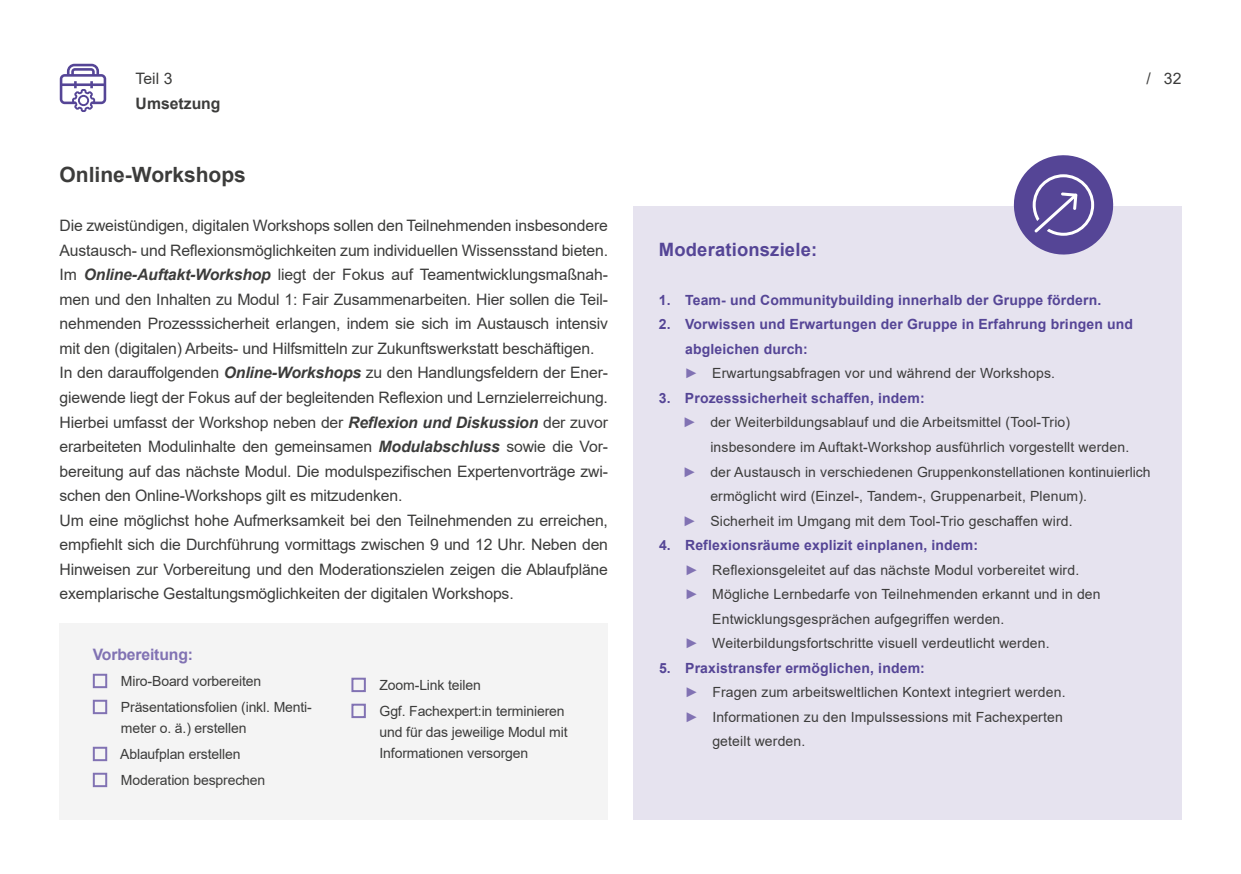
<style>
.page{position:relative;width:1241px;height:874px;background:#fff}
.page>*{position:absolute;margin:0;border:0;box-sizing:border-box;transform-origin:0 0}
.t1{font:700 21px "Arial";color:#3c3c3b}
.t2{font:700 18.38px "Arial";letter-spacing:.01em;color:#554596}
.t3{font:15.75px/24.5px "Arial";letter-spacing:-.01em;color:#3c3c3b}
.t4{font:15.75px "Arial MT2";letter-spacing:-.01em;color:#3c3c3b}
.t5{font:700 15.75px "Arial";letter-spacing:-.01em;color:#8172b3}
.t6{font:700 15.75px "Arial";color:#3c3c3b}
.t7{font:14px "Arial";letter-spacing:.01em;color:#3c3c3b}
.t8{font:700 14px/24.5px "Arial";letter-spacing:.01em;color:#554596}
.t9{font:14px/25.9px "Arial";letter-spacing:-.01em;color:#3c3c3b}
.t10{font:14px "Arial Bold MT2";letter-spacing:.01em;color:#554596}
.s1{font-family:"Arial Bold Italic MT2"}
.s2{font-family:"Arial MT2"}
.s3{font-weight:700;font-style:italic}
.s4{font-family:"Arial"}
.s5{font-family:"Arial Bold MT2";font-weight:400;color:#8172b3}
.s6{font-weight:400;color:#3c3c3b}
.s7{font-family:"Arial Bold MT2";color:#8172b3}
</style>
<div class="page">
<div style="left:632px;top:206px;width:549px;height:613px;background:#e6e3ef"></div>
<div style="left:60px;top:623px;width:548px;height:196px;background:#f4f4f4"></div>
<div style="left:93px;top:673px;width:14px;height:14px;border:2px solid #8172b3"></div>
<div style="left:93px;top:699px;width:14px;height:14px;border:2px solid #8172b3"></div>
<div style="left:93px;top:746px;width:14px;height:14px;border:2px solid #8172b3"></div>
<div style="left:93px;top:772px;width:14px;height:14px;border:2px solid #8172b3"></div>
<div style="left:351px;top:677px;width:15px;height:14px;border:2px solid #8172b3"></div>
<div style="left:351px;top:703px;width:15px;height:14px;border:2px solid #8172b3"></div>
<svg style="left:1013px;top:155px;width:99px;height:99px"></svg>
<svg style="left:60px;top:64px;width:46px;height:48px"></svg>
<p class="t3" style="left:136px;top:66px;width:38px">Teil 3</p>
<p class="t3" style="left:1146px;top:66px;width:37px">/ 32</p>
<p class="t6" style="left:136px;top:92px;width:86px">Umsetzung</p>
<h1 class="t1" style="left:60px;top:160px;width:188px">Online-Workshops</h1>
<p class="t3" style="left:60px;top:213px;width:550px">Die zweistündigen, digitalen Workshops sollen den Teilnehmenden insbesondere</p>
<p class="t4" style="left:60px;top:239px;width:550px">Austausch- und Reflexionsmöglichkeiten zum individuellen Wissensstand bieten.</p>
<p class="t3" style="left:60px;top:262px;width:550px">Im <span class="s1">Online-Auftakt-Workshop</span> liegt der Fokus auf Teamentwicklungsmaßnah&shy;men und den Inhalten zu Modul 1: Fair Zusammenarbeiten. Hier sollen die Teil&shy;nehmenden Prozesssicherheit erlangen, indem sie sich im Austausch intensiv mit den (digitalen) Arbeits- und Hilfsmitteln zur Zukunftswerkstatt beschäftigen.<br><span class="s2">In den darauffolgenden</span> <span class="s1">Online-Workshops</span> zu den Handlungsfeldern der Ener-</p>
<p class="t4" style="left:60px;top:386px;width:550px">giewende liegt der Fokus auf der begleitenden Reflexion und Lernzielerreichung.</p>
<p class="t3" style="left:60px;top:409px;width:550px">Hierbei umfasst der Workshop neben der <span class="s3">Reflexion und Diskussion</span> der zuvor erarbeiteten Modulinhalte den gemeinsamen <span class="s1">Modulabschluss</span> sowie die Vor-</p>
<p class="t4" style="left:60px;top:460px;width:550px">bereitung auf das nächste Modul. Die modulspezifischen Expertenvorträge zwi<span class="s4">-</span></p>
<p class="t3" style="left:60px;top:483px;width:550px">schen den Online-Workshops gilt es mitzudenken.<br>Um eine möglichst hohe Aufmerksamkeit bei den Teilnehmenden zu erreichen,</p>
<p class="t4" style="left:60px;top:533px;width:550px">empfiehlt sich die Durchführung vormittags zwischen 9 und 12 Uhr. Neben den</p>
<p class="t3" style="left:60px;top:556px;width:550px">Hinweisen zur Vorbereitung und den Moderationszielen zeigen die Ablaufpläne exemplarische Gestaltungsmöglichkeiten der digitalen Workshops.</p>
<p class="t5" style="left:93px;top:642px;width:102px">Vorbereitung:</p>
<p class="t9" style="left:121px;top:667px;width:192px">Miro-Board vorbereiten<br>Präsentationsfolien (inkl. Menti-</p>
<p class="t9" style="left:120px;top:714px;width:147px">meter o. ä.) erstellen<br>Ablaufplan erstellen<br>Moderation besprechen</p>
<p class="t9" style="left:379px;top:671px;width:187px">Zoom-Link teilen<br>Ggf. Fachexpert:in terminieren</p>
<p class="t9" style="left:379px;top:720px;width:189px;line-height:21px">und für das jeweilige Modul mit<br>Informationen versorgen</p>
<p class="t2" style="left:659px;top:236px;width:160px">Moderationsziele:</p>
<p class="t8" style="left:659px;top:288px;width:444px">1. Team- und Communitybuilding innerhalb der Gruppe fördern.</p>
<p class="t8" style="left:684px;top:312px;width:450px;text-indent:-26px">2. Vorwissen und Erwartungen der Gruppe in Erfahrung bringen und abgleichen durch:<br><span class="s5">►</span> <span class="s6">Erwartungsabfragen vor und während der Workshops.</span></p>
<p class="t8" style="left:659px;top:386px;width:267px">3. Prozesssicherheit schaffen, indem:</p>
<p class="t7" style="left:682px;top:412px;width:389px"><span class="s7">►</span> der Weiterbildungsablauf und die Arbeitsmittel (Tool-Trio)</p>
<p class="t7" style="left:710px;top:437px;width:420px">insbesondere im Auftakt-Workshop ausführlich vorgestellt werden.</p>
<p class="t7" style="left:682px;top:461px;width:469px"><span class="s7">►</span> der Austausch in verschiedenen Gruppenkonstellationen kontinuierlich</p>
<p class="t7" style="left:710px;top:486px;width:378px">ermöglicht wird (Einzel-, Tandem-, Gruppenarbeit, Plenum).</p>
<p class="t7" style="left:682px;top:510px;width:391px"><span class="s7">►</span> Sicherheit im Umgang mit dem Tool-Trio geschaffen wird.</p>
<p class="t10" style="left:659px;top:535px;width:320px">4. Reflexionsräume explizit einplanen, indem:</p>
<p class="t7" style="left:684px;top:559px;width:396px"><span class="s7">►</span> Reflexionsgeleitet auf das nächste Modul vorbereitet wird.</p>
<p class="t7" style="left:684px;top:584px;width:417px"><span class="s7">►</span> Mögliche Lernbedarfe von Teilnehmenden erkannt und in den</p>
<p class="t7" style="left:712px;top:608px;width:293px">Entwicklungsgesprächen aufgegriffen werden.</p>
<p class="t7" style="left:684px;top:633px;width:366px"><span class="s7">►</span> Weiterbildungsfortschritte visuell verdeutlicht werden.</p>
<p class="t10" style="left:659px;top:657px;width:267px">5. Praxistransfer ermöglichen, indem:</p>
<p class="t7" style="left:684px;top:682px;width:382px"><span class="s7">►</span> Fragen zum arbeitsweltlichen Kontext integriert werden.</p>
<p class="t7" style="left:684px;top:706px;width:379px"><span class="s7">►</span> Informationen zu den Impulssessions mit Fachexperten</p>
<p class="t7" style="left:712px;top:731px;width:95px">geteilt werden.</p>
</div>
